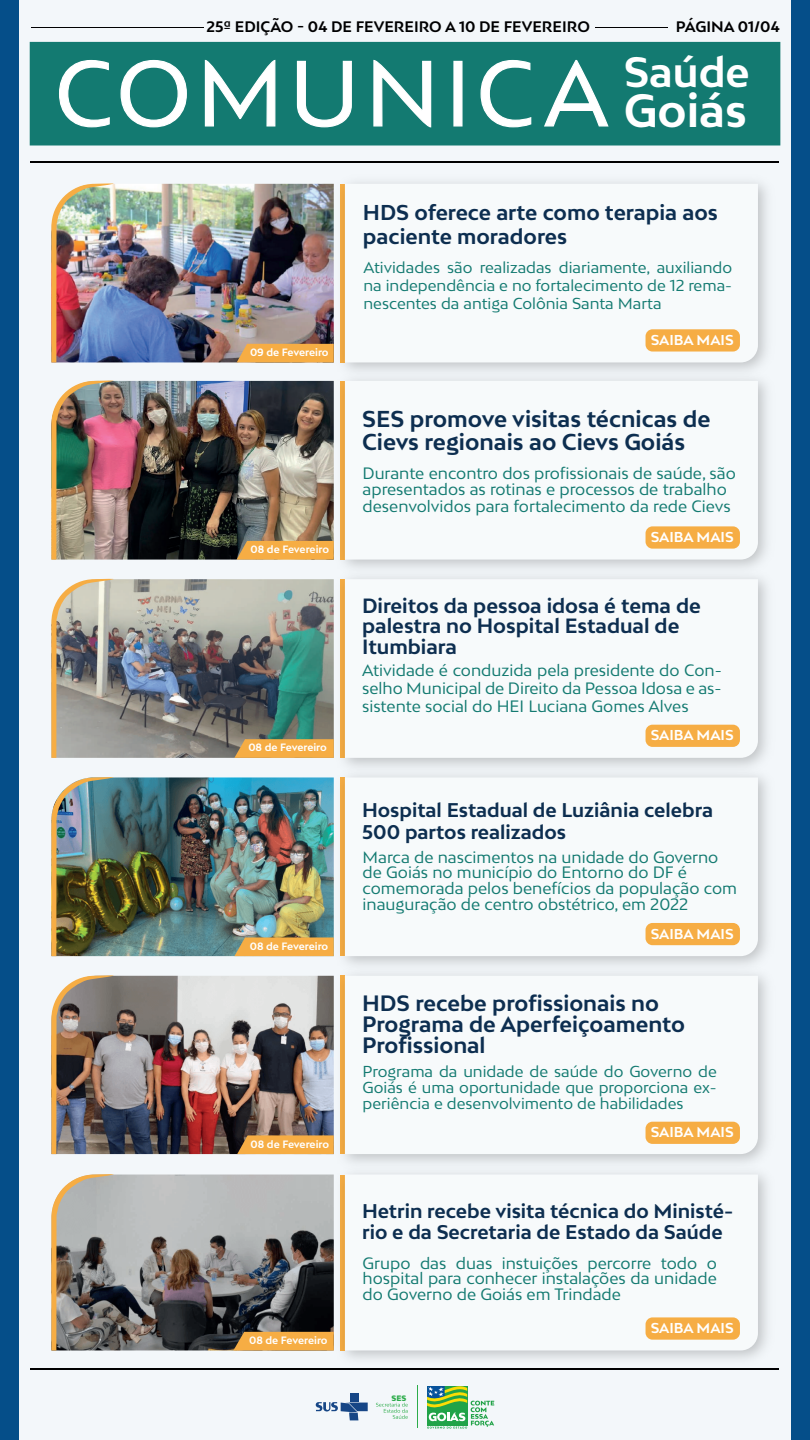
<style>
.page{position:relative;width:810px;height:1440px;background:#fff}
.page>*{position:absolute;margin:0;border:0;box-sizing:border-box;transform-origin:0 0}
.t1{font:700 44.1px "Bw Mitga";color:#fff}
.t2{font:700 40.12px "Bw Mitga";color:#fff}
.t3{font:700 21.75px/23.1px "Bw Mitga";color:#0d2e50}
.t4{font:700 21px/21.1px "Bw Mitga";color:#0d2e50}
.t5{font:700 20.33px/23.1px "Bw Mitga";color:#0d2e50}
.t6{font:700 19.5px/20.4px "Bw Mitga";color:#0d2e50}
.t7{font:700 18.75px/21.4px "Bw Mitga";color:#0d2e50}
.t8{font:15.6px/15.7px "Bw Mitga";color:#137a71}
.t9{font:15px/18.1px "Bw Mitga";color:#137a71;text-align:justify}
.t10{font:700 14.4px "Bw Mitga";color:#000001}
.t11{font:700 13.58px "Bw Mitga";color:#fff}
.t12{font:700 10.05px "Bw Mitga";letter-spacing:-.01em;color:#fff}
.t13{font:900 7.43px "Bw Mitga";color:#2cac4a}
</style>
<div class="page">
<div style="left:7px;top:0;width:795px;height:1440px;background:#f3f7fa"></div>
<div style="left:0;top:0;width:19px;height:1440px;background:#054e89"></div>
<div style="left:791px;top:0;width:19px;height:1440px;background:#054e89"></div>
<div style="left:30px;top:42px;width:750px;height:104px;background:#137a71;border:3px solid #137a71"></div>
<hr style="left:31px;top:27px;width:172px;height:1px;background:#000001">
<hr style="left:596px;top:27px;width:72px;height:1px;background:#000001">
<hr style="left:30px;top:161px;width:749px;height:1px;background:#000001">
<svg style="left:59px;top:59px;width:51px;height:69px"></svg>
<svg style="left:120px;top:59px;width:67px;height:69px"></svg>
<svg style="left:204px;top:59px;width:72px;height:68px"></svg>
<svg style="left:296px;top:60px;width:56px;height:68px"></svg>
<svg style="left:373px;top:59px;width:59px;height:69px"></svg>
<div style="left:453px;top:61px;width:10px;height:66px;background:#fff;border:1px solid #fff"></div>
<svg style="left:480px;top:59px;width:52px;height:69px"></svg>
<svg style="left:544px;top:59px;width:65px;height:68px"></svg>
<hr style="left:31px;top:1368px;width:748px;height:2px;background:#000001">
<img style="left:331px;top:182px;width:436px;height:185px">
<svg style="left:345px;top:184px;width:413px;height:178px"></svg>
<img style="left:116px;top:184px;width:218px;height:178px">
<img style="left:51px;top:183px;width:65px;height:179px">
<div style="left:646px;top:329px;width:94px;height:23px;background:#f6ad44;border-radius:7px"></div>
<div style="left:237px;top:344px;width:97px;height:18px;background:#f6ad44"></div>
<img style="left:331px;top:367px;width:436px;height:199px">
<svg style="left:345px;top:381px;width:413px;height:179px"></svg>
<img style="left:116px;top:381px;width:218px;height:179px">
<img style="left:51px;top:380px;width:65px;height:180px">
<div style="left:646px;top:526px;width:94px;height:23px;background:#f6ad44;border-radius:7px"></div>
<svg style="left:237px;top:541px;width:97px;height:19px;background:#eba847"></svg>
<img style="left:340px;top:566px;width:427px;height:198px">
<svg style="left:345px;top:579px;width:413px;height:179px"></svg>
<img style="left:116px;top:579px;width:218px;height:179px">
<svg style="left:51px;top:578px;width:65px;height:180px;background:#a7a093"></svg>
<div style="left:646px;top:725px;width:94px;height:22px;background:#f6ad44;border-radius:7px"></div>
<svg style="left:234px;top:739px;width:100px;height:19px;background:#eda947"></svg>
<img style="left:331px;top:764px;width:436px;height:198px">
<svg style="left:345px;top:777px;width:413px;height:179px"></svg>
<img style="left:116px;top:777px;width:218px;height:179px">
<img style="left:51px;top:777px;width:65px;height:179px">
<div style="left:646px;top:923px;width:94px;height:22px;background:#f6ad44;border-radius:7px"></div>
<svg style="left:234px;top:937px;width:100px;height:19px;background:#e9a949"></svg>
<img style="left:331px;top:962px;width:436px;height:199px">
<svg style="left:345px;top:976px;width:413px;height:178px"></svg>
<img style="left:116px;top:976px;width:218px;height:178px">
<img style="left:51px;top:975px;width:65px;height:179px">
<div style="left:646px;top:1122px;width:94px;height:22px;background:#f6ad44;border-radius:7px"></div>
<svg style="left:237px;top:1135px;width:97px;height:19px;background:#e6a242"></svg>
<img style="left:331px;top:1161px;width:436px;height:198px">
<svg style="left:345px;top:1175px;width:413px;height:175px"></svg>
<img style="left:116px;top:1175px;width:218px;height:175px">
<svg style="left:51px;top:1174px;width:65px;height:176px;background:#928b81"></svg>
<div style="left:646px;top:1317px;width:94px;height:23px;background:#f6ad44;border-radius:7px"></div>
<svg style="left:233px;top:1332px;width:101px;height:18px;background:#e9a542"></svg>
<div style="left:350px;top:1393px;width:9px;height:9px;background:#164686"></div>
<svg style="left:316px;top:1402px;width:52px;height:18px"></svg>
<svg style="left:376px;top:1403px;width:32px;height:16px"></svg>
<hr style="left:417px;top:1385px;width:1px;height:43px;background:#2cac4a">
<svg style="left:427px;top:1386px;width:67px;height:43px"></svg>
<p class="t10" style="left:206px;top:17px;width:385px">25ª EDIÇÃO - 04 DE FEVEREIRO A 10 DE FEVEREIRO</p>
<p class="t10" style="left:676px;top:17px;width:105px">PÁGINA 01/04</p>
<h2 class="t2" style="left:624px;top:45px;width:127px">Saúde</h2>
<h1 class="t1" style="left:624px;top:81px;width:125px">Goiás</h1>
<p class="t12" style="left:250px;top:345px;width:80px">09 de Fevereiro</p>
<p class="t12" style="left:251px;top:543px;width:80px">08 de Fevereiro</p>
<p class="t12" style="left:248px;top:741px;width:80px">08 de Fevereiro</p>
<p class="t12" style="left:250px;top:940px;width:80px">08 de Fevereiro</p>
<p class="t12" style="left:251px;top:1137px;width:80px">08 de Fevereiro</p>
<p class="t12" style="left:249px;top:1333px;width:80px">08 de Fevereiro</p>
<h3 class="t5" style="left:363px;top:201px;width:357px">HDS oferece arte como terapia aos paciente moradores</h3>
<p class="t9" style="left:363px;top:258px;width:370px">Atividades são realizadas diariamente, auxiliando na independência e no fortalecimento de 12 rema&shy;nescentes da antiga Colônia Santa Marta</p>
<p class="t11" style="left:651px;top:331px;width:85px">SAIBA MAIS</p>
<h3 class="t3" style="left:362px;top:406px;width:350px">SES promove visitas técnicas de<br>Cievs regionais ao Cievs Goiás</h3>
<p class="t8" style="left:363px;top:464px;width:375px;line-height:16.6px">Durante encontro dos profissionais de saúde, são apresentados as rotinas e processos de trabalho desenvolvidos para fortalecimento da rede Cievs</p>
<p class="t11" style="left:651px;top:528px;width:85px">SAIBA MAIS</p>
<p class="t6" style="left:362px;top:595px;width:340px">Direitos da pessoa idosa é tema de palestra no Hospital Estadual de<br>Itumbiara</p>
<p class="t8" style="left:362px;top:661px;width:361px;line-height:18.1px;text-align:justify">Atividade é conduzida pela presidente do Con&shy;selho Municipal de Direito da Pessoa Idosa e as&shy;sistente social do HEI Luciana Gomes Alves</p>
<p class="t11" style="left:651px;top:726px;width:85px">SAIBA MAIS</p>
<p class="t7" style="left:362px;top:799px;width:353px">Hospital Estadual de Luziânia celebra<br>500 partos realizados</p>
<p class="t8" style="left:363px;top:849px;width:376px">Marca de nascimentos na unidade do Governo de Goiás no município do Entorno do DF é comemorada pelos benefícios da população com inauguração de centro obstétrico, em 2022</p>
<p class="t11" style="left:651px;top:925px;width:85px">SAIBA MAIS</p>
<h3 class="t4" style="left:362px;top:992px;width:324px">HDS recebe profissionais no<br>Programa de Aperfeiçoamento<br>Profissional</h3>
<p class="t9" style="left:363px;top:1064px;width:356px;line-height:15.7px">Programa da unidade de saúde do Governo de Goiás é uma oportunidade que proporciona ex&shy;periência e desenvolvimento de habilidades</p>
<p class="t11" style="left:651px;top:1123px;width:85px">SAIBA MAIS</p>
<p class="t7" style="left:362px;top:1200px;width:373px;line-height:21.1px">Hetrin recebe visita técnica do Ministé&shy;rio e da Secretaria de Estado da Saúde</p>
<p class="t8" style="left:363px;top:1255px;width:356px;text-align:justify">Grupo das duas instuições percorre todo o hospital para conhecer instalações da unidade do Governo de Goiás em Trindade</p>
<p class="t11" style="left:651px;top:1319px;width:85px">SAIBA MAIS</p>
<p class="t13" style="left:391px;top:1393px;width:16px">SES</p>
</div>
